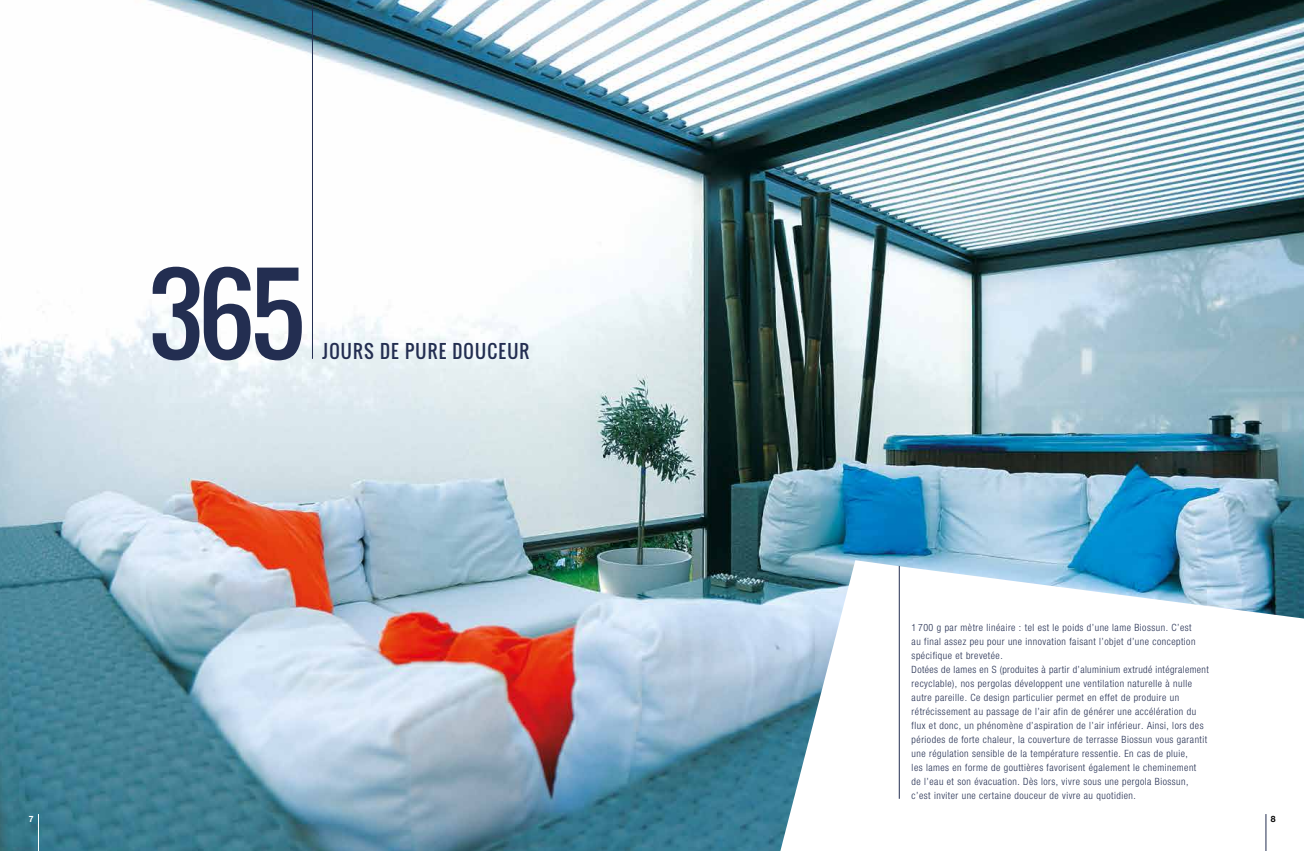
<style>
.page{position:relative;width:1304px;height:851px;background:#fff}
.page>*{position:absolute;margin:0;border:0;box-sizing:border-box;transform-origin:0 0}
.t1{font:105px "Oswald";color:#232e51}
.t2{font:18px "Oswald";letter-spacing:.07em;color:#232e51}
.t3{font:300 condensed 10px/14px "Helvetica Neue";letter-spacing:.05em;color:#232e51}
.t4{font:700 8.6px "Helvetica Neue";color:#fff}
.t5{font:700 8.6px "Helvetica Neue";color:#000}
</style>
<div class="page">
<img style="left:0;top:0;width:1304px;height:850px">
<hr style="left:312px;top:4px;width:1px;height:355px;background:#232e51">
<svg style="left:780px;top:560px;width:524px;height:290px"></svg>
<hr style="left:899px;top:566px;width:1px;height:232px;background:#232e51">
<hr style="left:1265px;top:813px;width:1px;height:37px;background:#232e51">
<hr style="left:38px;top:813px;width:1px;height:37px;background:#fff">
<h1 class="t1" style="left:149px;top:235px;width:158px">365</h1>
<h2 class="t2" style="left:322px;top:338px;width:208px">JOURS DE PURE DOUCEUR</h2>
<p class="t3" style="left:912px;top:620px;width:299px">1 700 g par mètre linéaire : tel est le poids d’une lame Biossun. C’est<br>au final assez peu pour une innovation faisant l’objet d’une conception spécifique et brevetée.<br>Dotées de lames en S (produites à partir d’aluminium extrudé intégralement recyclable), nos pergolas développent une ventilation naturelle à nulle autre pareille. Ce design particulier permet en effet de produire un rétrécissement au passage de l’air afin de générer une accélération du flux et donc, un phénomène d’aspiration de l’air inférieur. Ainsi, lors des périodes de forte chaleur, la couverture de terrasse Biossun vous garantit une régulation sensible de la température ressentie. En cas de pluie,<br>les lames en forme de gouttières favorisent également le cheminement<br>de l’eau et son évacuation. Dès lors, vivre sous une pergola Biossun, c’est inviter une certaine douceur de vivre au quotidien.</p>
<p class="t4" style="left:29px;top:812px;width:6px">7</p>
<p class="t5" style="left:1271px;top:812px;width:6px">8</p>
</div>
